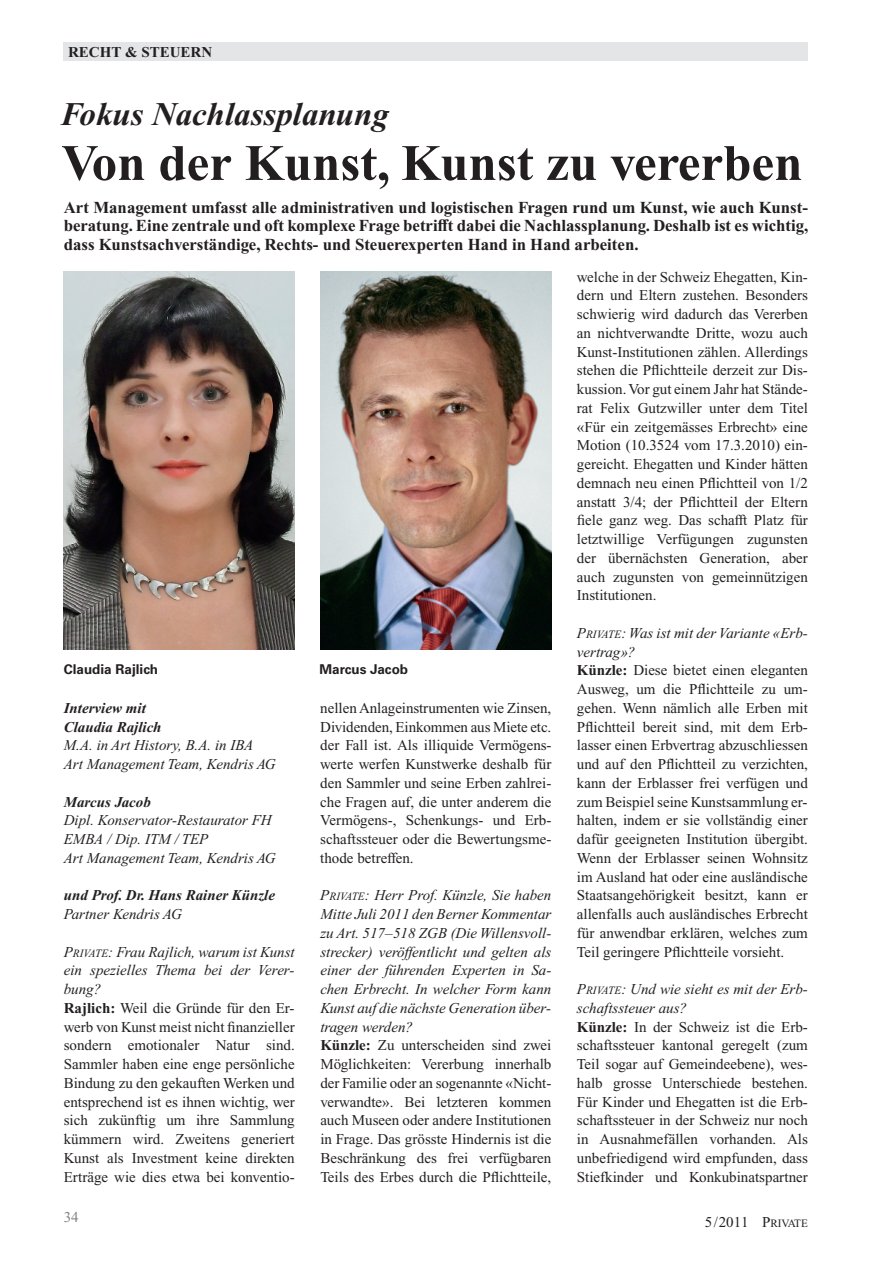
<style>
.page{position:relative;width:893px;height:1263px;background:#fff}
.page>*{position:absolute;margin:0;border:0;box-sizing:border-box;transform-origin:0 0}
.t1{font:700 51px "Times New Roman PS Std";color:#231f20}
.t2{font:italic 700 33px "Times New Roman PS Std";color:#231f20}
.t3{font:700 16.8px/18.8px "Times New Roman PS Std";color:#231f20;text-align:justify}
.t4{font:15px/18.8px "Times New Roman PS Std";color:#231f20}
.t5{font:italic 15px/18.8px "Times New Roman PS Std";color:#231f20}
.t6{font:italic 700 15px/18.8px "Times New Roman PS Std";color:#231f20}
.t7{font:700 15px "Times New Roman PS Std";color:#231f20}
.t8{font:15px "Times New Roman PS Std";color:#808285}
.t9{font:700 13.5px "Univers LT Std";color:#231f20}
.s1{font-style:italic}
.s2{font-style:italic;font-size:11.25px}
.s3{font-weight:700}
.s4{font-size:11.25px}
</style>
<div class="page">
<div style="left:64px;top:43px;width:744px;height:18px;background:#e4e5e7"></div>
<img style="left:64px;top:271px;width:231px;height:379px">
<img style="left:320px;top:271px;width:231px;height:379px">
<p class="t7" style="left:68px;top:47px;width:146px">RECHT &amp; STEUERN</p>
<h2 class="t2" style="left:62px;top:103px;width:329px">Fokus Nachlassplanung</h2>
<h1 class="t1" style="left:62px;top:146px;width:742px">Von der Kunst, Kunst zu vererben</h1>
<p class="t3" style="left:64px;top:199px;width:746px">Art Management umfasst alle administrativen und logistischen Fragen rund um Kunst, wie auch Kunst&shy;beratung. Eine zentrale und oft komplexe Frage betrifft dabei die Nachlassplanung. Deshalb ist es wichtig, dass Kunstsachverständige, Rechts- und Steuerexperten Hand in Hand arbeiten.</p>
<p class="t9" style="left:64px;top:664px;width:96px">Claudia Rajlich</p>
<p class="t9" style="left:319px;top:664px;width:90px">Marcus Jacob</p>
<p class="t6" style="left:64px;top:700px;width:99px">Interview mit<br>Claudia Rajlich</p>
<p class="t5" style="left:64px;top:737px;width:214px">M.A. in Art History, B.A. in IBA<br>Art Management Team, Kendris AG</p>
<p class="t6" style="left:64px;top:794px;width:89px">Marcus Jacob</p>
<p class="t5" style="left:64px;top:812px;width:214px">Dipl. Konservator-Restaurator FH<br>EMBA / Dip. ITM / TEP<br>Art Management Team, Kendris AG</p>
<p class="t6" style="left:64px;top:887px;width:213px">und Prof. Dr. Hans Rainer Künzle</p>
<p class="t5" style="left:64px;top:906px;width:120px">Partner Kendris AG</p>
<p class="t4" style="left:64px;top:943px;width:233px"><span class="s1">P</span><span class="s2">RIVATE</span><span class="s1">: Frau Rajlich, warum ist Kunst ein spezielles Thema bei der Verer&shy;bung?<br></span><span class="s3">Rajlich:</span> Weil die Gründe für den Er&shy;werb von Kunst meist nicht finanzieller sondern emotionaler Natur sind.<br>Sammler haben eine enge persönliche Bindung zu den gekauften Werken und entsprechend ist es ihnen wichtig, wer sich zukünftig um ihre Sammlung kümmern wird. Zweitens generiert Kunst als Investment keine direkten Erträge wie dies etwa bei konventio-</p>
<p class="t4" style="left:320px;top:700px;width:233px;text-align:justify">nellenAnlageinstrumenten wie Zinsen, Dividenden, Einkommen aus Miete etc. der Fall ist. Als illiquide Vermögens&shy;werte werfen Kunstwerke deshalb für den Sammler und seine Erben zahlrei&shy;che Fragen auf, die unter anderem die Vermögens-, Schenkungs- und Erb&shy;schaftssteuer oder die Bewertungsme&shy;thode betreffen.</p>
<p class="t4" style="left:320px;top:887px;width:233px"><span class="s1">P</span><span class="s2">RIVATE</span><span class="s1">: Herr Prof. Künzle, Sie haben Mitte Juli 2011 den Berner Kommentar zu Art. 517</span>–<span class="s1">518 ZGB (Die Willensvoll&shy;strecker) veröffentlicht und gelten als einer der führenden Experten in Sa&shy;chen Erbrecht. In welcher Form kann Kunst auf die nächste Generation über&shy;tragen werden?<br></span><span class="s3">Künzle:</span> Zu unterscheiden sind zwei Möglichkeiten: Vererbung innerhalb der Familie oder an sogenannte «Nicht&shy;verwandte». Bei letzteren kommen auch Museen oder andere Institutionen in Frage. Das grösste Hindernis ist die Beschränkung des frei verfügbaren Teils des Erbes durch die Pflichtteile,</p>
<p class="t4" style="left:577px;top:268px;width:233px;text-align:justify">welche in der Schweiz Ehegatten, Kin&shy;dern und Eltern zustehen. Besonders schwierig wird dadurch das Vererben an nichtverwandte Dritte, wozu auch Kunst-Institutionen zählen. Allerdings stehen die Pflichtteile derzeit zur Dis&shy;kussion.Vor gut einem Jahr hat Stände&shy;rat Felix Gutzwiller unter dem Titel «Für ein zeitgemässes Erbrecht» eine Motion (10.3524 vom 17.3.2010) ein&shy;gereicht. Ehegatten und Kinder hätten demnach neu einen Pflichtteil von 1/2 anstatt 3/4; der Pflichtteil der Eltern fiele ganz weg. Das schafft Platz für letztwillige Verfügungen zugunsten der übernächsten Generation, aber auch zugunsten von gemeinnützigen Institutionen.</p>
<p class="t4" style="left:577px;top:625px;width:233px"><span class="s1">P</span><span class="s2">RIVATE</span><span class="s1">: Was ist mit der Variante «Erb&shy;vertrag»?<br></span><span class="s3">Künzle:</span> Diese bietet einen eleganten Ausweg, um die Pflichtteile zu um&shy;gehen. Wenn nämlich alle Erben mit Pflichtteil bereit sind, mit dem Erb&shy;lasser einen Erbvertrag abzuschliessen und auf den Pflichtteil zu verzichten, kann der Erblasser frei verfügen und zum Beispiel seine Kunstsammlung er&shy;halten, indem er sie vollständig einer dafür geeigneten Institution übergibt.<br>Wenn der Erblasser seinen Wohnsitz im Ausland hat oder eine ausländische Staatsangehörigkeit besitzt, kann er allenfalls auch ausländisches Erbrecht für anwendbar erklären, welches zum Teil geringere Pflichtteile vorsieht.</p>
<p class="t4" style="left:577px;top:981px;width:233px"><span class="s1">P</span><span class="s2">RIVATE</span><span class="s1">: Und wie sieht es mit der Erb&shy;schaftssteuer aus?<br></span><span class="s3">Künzle:</span> In der Schweiz ist die Erb&shy;schaftssteuer kantonal geregelt (zum Teil sogar auf Gemeindeebene), wes&shy;halb grosse Unterschiede bestehen.<br>Für Kinder und Ehegatten ist die Erb&shy;schaftssteuer in der Schweiz nur noch in Ausnahmefällen vorhanden. Als unbefriedigend wird empfunden, dass Stiefkinder und Konkubinatspartner</p>
<p class="t8" style="left:64px;top:1212px;width:16px">34</p>
<p class="t4" style="left:705px;top:1214px;width:105px">5/2011 P<span class="s4">RIVATE</span></p>
</div>
